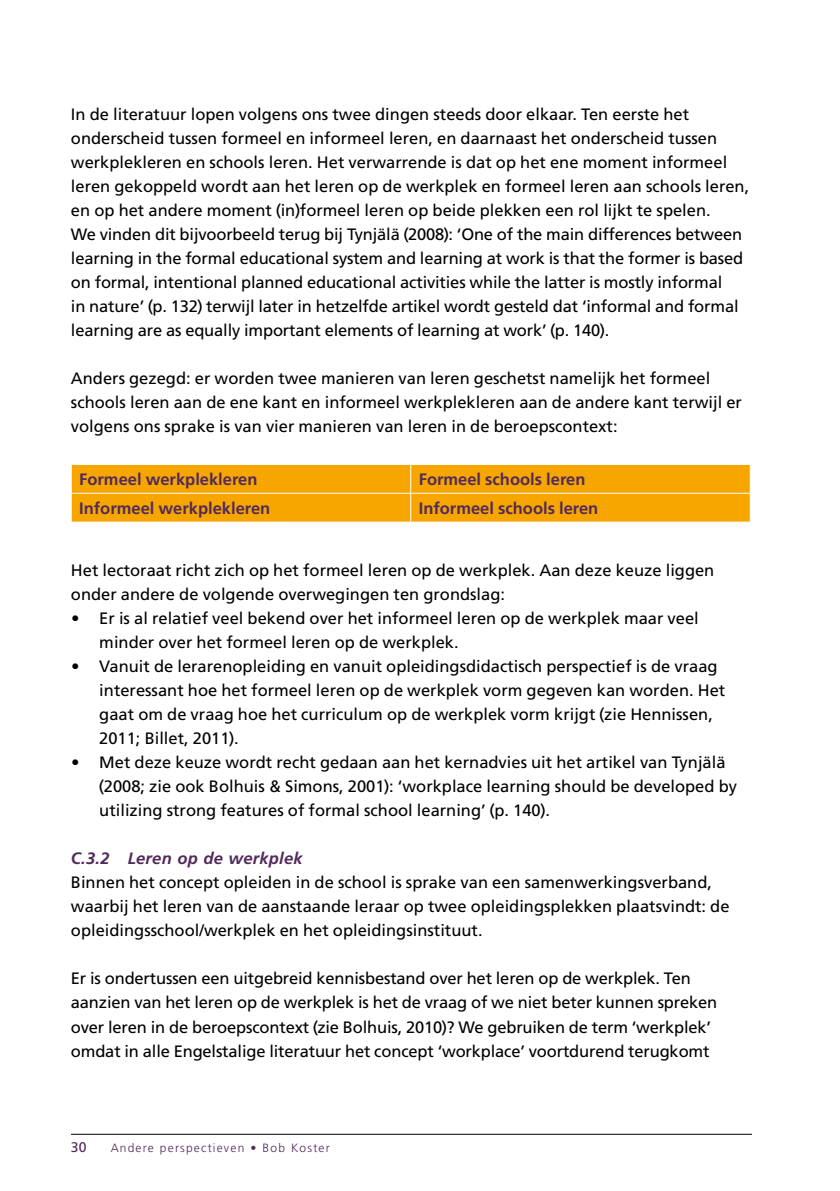
<style>
.page{position:relative;width:840px;height:1191px;background:#fff}
.page>*{position:absolute;margin:0;border:0;box-sizing:border-box;transform-origin:0 0}
.t1{font:16.4px/24px "Fontys Frutiger Roman";color:#000}
.t2{font:700 16.4px "Fontys Frutiger";color:#512a5b}
.t3{font:italic 700 16.4px "Fontys Frutiger";letter-spacing:.015em;color:#512a5b}
.t4{font:14px "Fontys Frutiger Roman";color:#512a5b}
.t5{font:300 12px "Fontys Frutiger";letter-spacing:.1em;color:#512a5b}
</style>
<div class="page">
<hr style="left:71px;top:1134px;width:680px;height:1px;background:#000">
<svg style="left:71px;top:464px;width:679px;height:58px;background:#f7a90b"></svg>
<p class="t1" style="left:71px;top:102px;width:679px">In de literatuur lopen volgens ons twee dingen steeds door elkaar. Ten eerste het onderscheid tussen formeel en informeel leren, en daarnaast het onderscheid tussen werkplekleren en schools leren. Het verwarrende is dat op het ene moment informeel leren gekoppeld wordt aan het leren op de werkplek en formeel leren aan schools leren, en op het andere moment (in)formeel leren op beide plekken een rol lijkt te spelen.<br>We vinden dit bijvoorbeeld terug bij Tynjälä (2008): ‘One of the main differences between learning in the formal educational system and learning at work is that the former is based on formal, intentional planned educational activities while the latter is mostly informal<br>in nature’ (p. 132) terwijl later in hetzelfde artikel wordt gesteld dat ‘informal and formal learning are as equally important elements of learning at work’ (p. 140).</p>
<p class="t1" style="left:71px;top:366px;width:672px">Anders gezegd: er worden twee manieren van leren geschetst namelijk het formeel schools leren aan de ene kant en informeel werkplekleren aan de andere kant terwijl er volgens ons sprake is van vier manieren van leren in de beroepscontext:</p>
<p class="t2" style="left:79px;top:470px;width:180px">Formeel werkplekleren</p>
<p class="t2" style="left:418px;top:470px;width:168px">Formeel schools leren</p>
<p class="t2" style="left:79px;top:499px;width:192px">Informeel werkplekleren</p>
<p class="t2" style="left:418px;top:499px;width:181px">Informeel schools leren</p>
<p class="t1" style="left:71px;top:558px;width:644px">Het lectoraat richt zich op het formeel leren op de werkplek. Aan deze keuze liggen onder andere de volgende overwegingen ten grondslag:</p>
<p class="t1" style="left:99px;top:606px;width:600px;text-indent:-28px">• Er is al relatief veel bekend over het informeel leren op de werkplek maar veel minder over het formeel leren op de werkplek.</p>
<p class="t1" style="left:99px;top:654px;width:627px;text-indent:-28px">• Vanuit de lerarenopleiding en vanuit opleidingsdidactisch perspectief is de vraag interessant hoe het formeel leren op de werkplek vorm gegeven kan worden. Het gaat om de vraag hoe het curriculum op de werkplek vorm krijgt (zie Hennissen, 2011; Billet, 2011).</p>
<p class="t1" style="left:99px;top:750px;width:639px;text-indent:-28px">• Met deze keuze wordt recht gedaan aan het kernadvies uit het artikel van Tynjälä (2008; zie ook Bolhuis &amp; Simons, 2001): ‘workplace learning should be developed by utilizing strong features of formal school learning’ (p. 140).</p>
<p class="t3" style="left:71px;top:849px;width:233px">C.3.2 Leren op de werkplek</p>
<p class="t1" style="left:71px;top:870px;width:659px">Binnen het concept opleiden in de school is sprake van een samenwerkingsverband, waarbij het leren van de aanstaande leraar op twee opleidingsplekken plaatsvindt: de opleidingsschool/werkplek en het opleidingsinstituut.</p>
<p class="t1" style="left:71px;top:966px;width:647px">Er is ondertussen een uitgebreid kennisbestand over het leren op de werkplek. Ten aanzien van het leren op de werkplek is het de vraag of we niet beter kunnen spreken over leren in de beroepscontext (zie Bolhuis, 2010)? We gebruiken de term ‘werkplek’ omdat in alle Engelstalige literatuur het concept ‘workplace’ voortdurend terugkomt</p>
<p class="t4" style="left:71px;top:1139px;width:17px">30</p>
<p class="t5" style="left:111px;top:1141px;width:220px">Andere perspectieven • Bob Koster</p>
</div>
